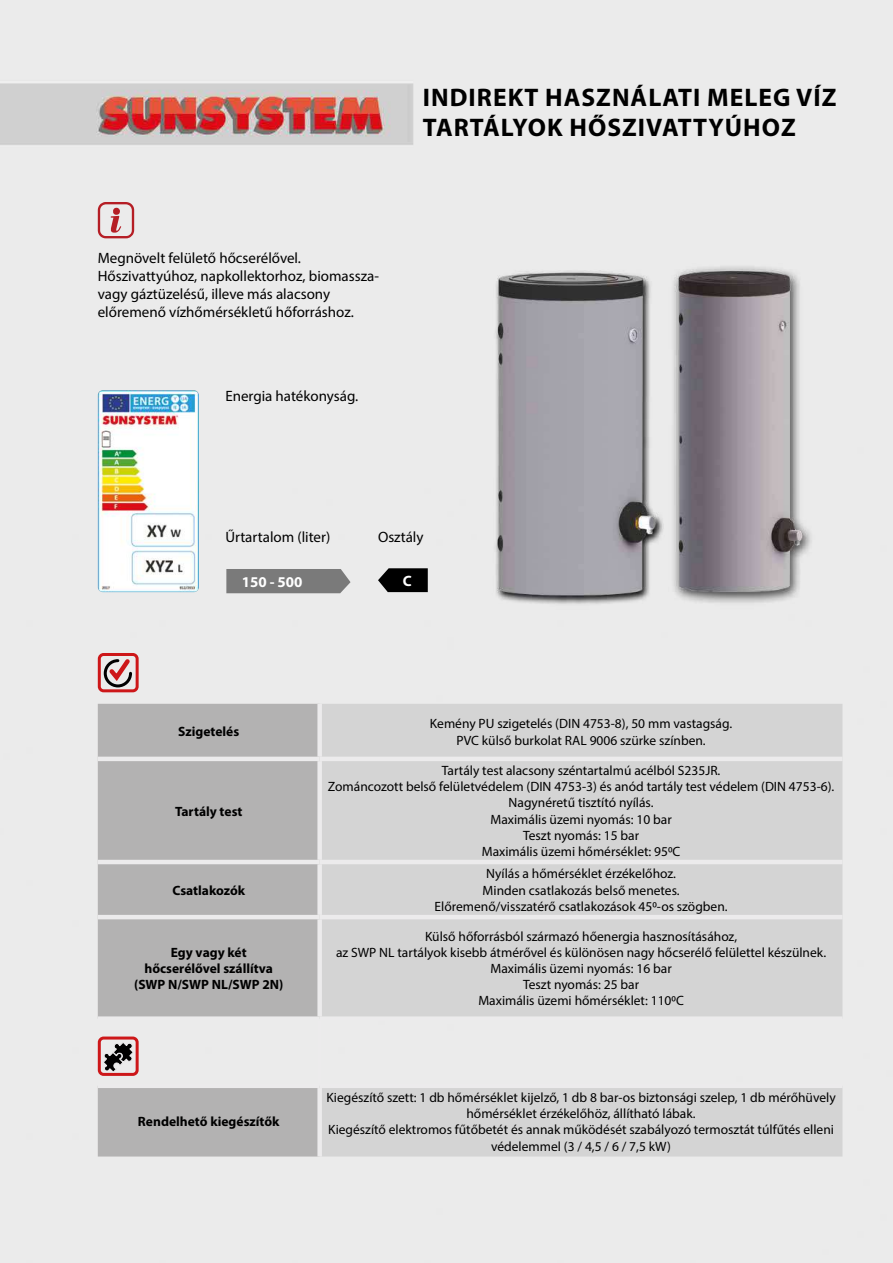
<style>
.page{position:relative;width:893px;height:1263px;background:#ebebeb}
.page>*{position:absolute;margin:0;border:0;box-sizing:border-box;transform-origin:0 0}
.t1{font:700 25.5px/30.6px "Myriad Pro";letter-spacing:.04em;color:#000}
.t2{font:15px/18px "Myriad Pro";color:#000}
.t3{font:700 15px "Myriad Pro";color:#fff}
.t4{font:13.5px/16.2px "Myriad Pro";color:#000;text-align:center}
.t5{font:700 13.5px/16.2px "Myriad Pro";color:#000;text-align:center}
</style>
<div class="page">
<svg style="left:98px;top:202px;width:36px;height:36px"></svg>
<img style="left:98px;top:390px;width:101px;height:202px">
<div style="left:226px;top:569px;width:125px;height:24px;background:#7a7a7a"></div>
<svg style="left:102px;top:657px;width:32px;height:31px"></svg>
<div style="left:98px;top:653px;width:41px;height:39px;border:3px solid #cd1719;border-radius:4px"></div>
<svg style="left:98px;top:704px;width:219px;height:452px;background:#bab9b9"></svg>
<svg style="left:322px;top:704px;width:520px;height:452px;background:#d7d7d7"></svg>
<div style="left:317px;top:704px;width:5px;height:53px;background:#ecebec"></div>
<hr style="left:98px;top:757px;width:222px;height:4px;background:#ecebec">
<hr style="left:320px;top:757px;width:522px;height:4px;background:#ecebec">
<div style="left:317px;top:761px;width:5px;height:99px;background:#ecebec"></div>
<hr style="left:98px;top:860px;width:222px;height:4px;background:#ecebec">
<hr style="left:320px;top:860px;width:522px;height:4px;background:#ecebec">
<div style="left:317px;top:864px;width:5px;height:51px;background:#ecebec"></div>
<hr style="left:98px;top:915px;width:222px;height:4px;background:#ecebec">
<hr style="left:320px;top:915px;width:522px;height:4px;background:#ecebec">
<div style="left:317px;top:919px;width:5px;height:97px;background:#ecebec"></div>
<div style="left:98px;top:1016px;width:222px;height:5px;background:#ecebec"></div>
<div style="left:320px;top:1016px;width:522px;height:5px;background:#ecebec"></div>
<div style="left:317px;top:1021px;width:5px;height:62px;background:#ecebec"></div>
<div style="left:98px;top:1083px;width:222px;height:5px;background:#ecebec"></div>
<div style="left:320px;top:1083px;width:522px;height:5px;background:#ecebec"></div>
<div style="left:317px;top:1088px;width:5px;height:68px;background:#ecebec"></div>
<div style="left:98px;top:1036px;width:41px;height:40px;border:3px solid #cd1719;border-radius:4px"></div>
<svg style="left:103px;top:1042px;width:31px;height:32px"></svg>
<img style="left:378px;top:230px;width:305px;height:437px">
<img style="left:541px;top:242px;width:305px;height:416px">
<h1 class="t1" style="left:423px;top:81px;width:415px">INDIREKT HASZNÁLATI MELEG VÍZ<br>TARTÁLYOK HŐSZIVATTYÚHOZ</h1>
<p class="t2" style="left:98px;top:248px;width:283px">Megnövelt felülető hőcserélővel.<br>Hőszivattyúhoz, napkollektorhoz, biomassza&shy;vagy gáztüzelésű, illeve más alacsony előremenő vízhőmérsékletű hőforráshoz.</p>
<p class="t2" style="left:225px;top:387px;width:134px">Energia hatékonyság.</p>
<p class="t2" style="left:225px;top:528px;width:106px">Űrtartalom (liter)</p>
<p class="t2" style="left:378px;top:528px;width:47px">Osztály</p>
<p class="t3" style="left:242px;top:572px;width:62px">150 - 500</p>
<p class="t3" style="left:403px;top:571px;width:10px">C</p>
<p class="t5" style="left:178px;top:723px;width:63px">Szigetelés</p>
<p class="t4" style="left:430px;top:715px;width:304px">Kemény PU szigetelés (DIN 4753-8), 50 mm vastagság.<br>PVC külső burkolat RAL 9006 szürke színben.</p>
<p class="t5" style="left:175px;top:802px;width:69px">Tartály test</p>
<p class="t5" style="left:172px;top:881px;width:74px">Csatlakozók</p>
<p class="t5" style="left:134px;top:944px;width:151px">Egy vagy két hőcserélővel szállítva (SWP N/SWP NL/SWP 2N)</p>
<p class="t5" style="left:138px;top:1113px;width:143px">Rendelhető kiegészítők</p>
<p class="t4" style="left:328px;top:762px;width:508px">Tartály test alacsony széntartalmú acélból S235JR.<br>Zománcozott belső felületvédelem (DIN 4753-3) és anód tartály test védelem (DIN 4753-6).<br>Nagynéretű tisztító nyílás.<br>Maximális üzemi nyomás: 10 bar<br>Teszt nyomás: 15 bar<br>Maximális üzemi hőmérséklet: 950C</p>
<p class="t4" style="left:435px;top:865px;width:295px">Nyílás a hőmérséklet érzékelőhoz.<br>Minden csatlakozás belső menetes.<br>Előremenő/visszatérő csatlakozások 450-os szögben.</p>
<p class="t4" style="left:336px;top:928px;width:492px">Külső hőforrásból származó hőenergia hasznosításához,<br>az SWP NL tartályok kisebb átmérővel és különösen nagy hőcserélő felülettel készülnek.<br>Maximális üzemi nyomás: 16 bar<br>Teszt nyomás: 25 bar<br>Maximális üzemi hőmérséklet: 1100C</p>
<p class="t4" style="left:327px;top:1089px;width:511px">Kiegészítő szett: 1 db hőmérséklet kijelző, 1 db 8 bar-os biztonsági szelep, 1 db mérőhüvely hőmérséklet érzékelőhöz, állítható lábak.<br>Kiegészítő elektromos fűtőbetét és annak működését szabályozó termosztát túlfűtés elleni védelemmel (3 / 4,5 / 6 / 7,5 kW)</p>
</div>
